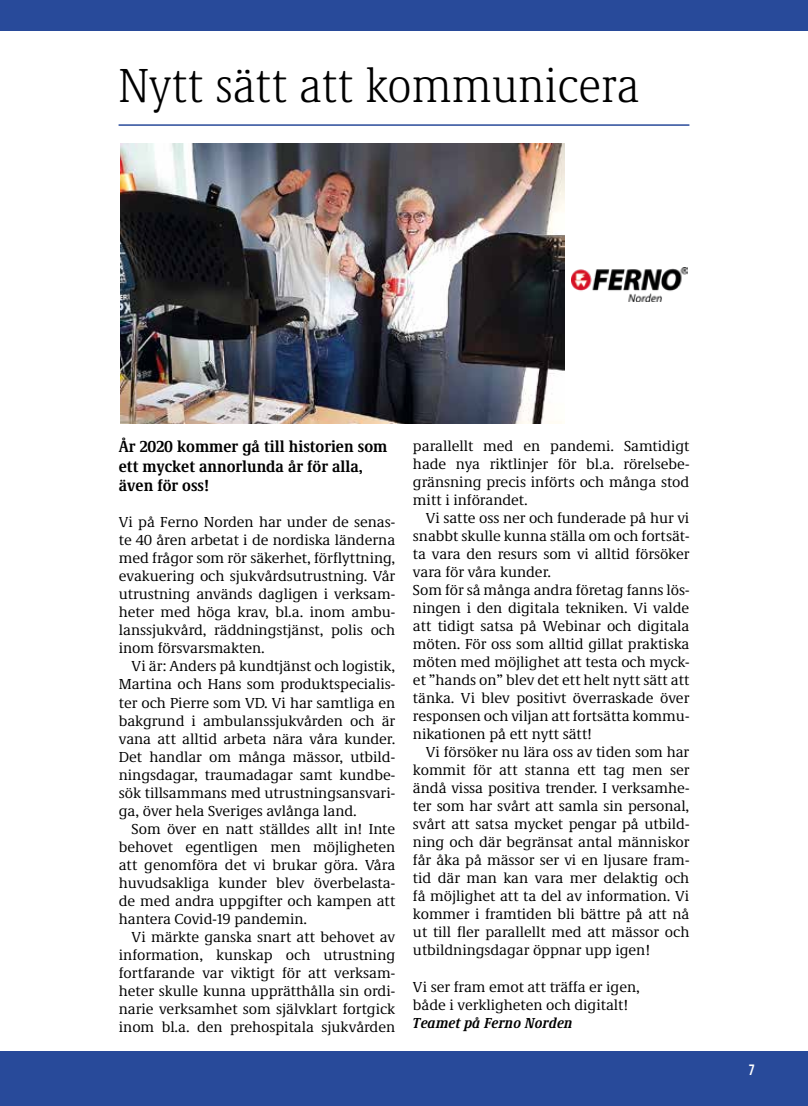
<style>
.page{position:relative;width:808px;height:1106px;background:#fff}
.page>*{position:absolute;margin:0;border:0;box-sizing:border-box;transform-origin:0 0}
.t1{font:300 condensed 49.5px "Demos Next Pro";color:#000}
.t2{font:700 condensed 16.5px/19.5px "Demos Next Pro";color:#000}
.t3{font:15px/18px "Demos Next Pro";letter-spacing:-.005em;color:#000;text-align:justify}
.t4{font:italic 700 condensed 15px "Demos Next Pro";color:#000}
.t5{font:15px "Bebas Kai";color:#fff}
</style>
<div class="page">
<div style="left:0;top:1051px;width:808px;height:55px;background:#284a9a"></div>
<img style="left:120px;top:143px;width:444px;height:280px">
<hr style="left:119px;top:124px;width:570px;height:2px;background:#284a9a">
<div style="left:0;top:0;width:808px;height:30px;background:#284a9a"></div>
<img style="left:571px;top:267px;width:117px;height:34px">
<h1 class="t1" style="left:119px;top:53px;width:523px">Nytt sätt att kommunicera</h1>
<p class="t2" style="left:119px;top:436px;width:270px">År 2020 kommer gå till historien som ett mycket annorlunda år för alla, även för oss!</p>
<p class="t3" style="left:119px;top:512px;width:278px">Vi på Ferno Norden har under de senas&shy;te 40 åren arbetat i de nordiska länderna med frågor som rör säkerhet, förflyttning, evakuering och sjukvårdsutrustning. Vår utrustning används dagligen i verksam&shy;heter med höga krav, bl.a. inom ambu&shy;lanssjukvård, räddningstjänst, polis och inom försvarsmakten.</p>
<p class="t3" style="left:119px;top:656px;width:278px;text-indent:13px">Vi är: Anders på kundtjänst och logistik, Martina och Hans som produktspecialis&shy;ter och Pierre som VD. Vi har samtliga en bakgrund i ambulanssjukvården och är vana att alltid arbeta nära våra kunder.<br>Det handlar om många mässor, utbild&shy;ningsdagar, traumadagar samt kundbe&shy;sök tillsammans med utrustningsansvari&shy;ga, över hela Sveriges avlånga land.</p>
<p class="t3" style="left:119px;top:818px;width:278px;text-indent:13px">Som över en natt ställdes allt in! Inte behovet egentligen men möjligheten att genomföra det vi brukar göra. Våra huvudsakliga kunder blev överbelasta&shy;de med andra uppgifter och kampen att hantera Covid-19 pandemin.</p>
<p class="t3" style="left:119px;top:926px;width:278px;text-indent:13px">Vi märkte ganska snart att behovet av information, kunskap och utrustning fortfarande var viktigt för att verksam&shy;heter skulle kunna upprätthålla sin ordi&shy;narie verksamhet som självklart fortgick inom bl.a. den prehospitala sjukvården</p>
<p class="t3" style="left:413px;top:436px;width:278px">parallellt med en pandemi. Samtidigt hade nya riktlinjer för bl.a. rörelsebe&shy;gränsning precis införts och många stod mitt i införandet.</p>
<p class="t3" style="left:413px;top:508px;width:278px;text-align:left;text-indent:13px">Vi satte oss ner och funderade på hur vi snabbt skulle kunna ställa om och fortsät&shy;ta vara den resurs som vi alltid försöker vara för våra kunder.<br>Som för så många andra företag fanns lös&shy;ningen i den digitala tekniken. Vi valde att tidigt satsa på Webinar och digitala möten. För oss som alltid gillat praktiska möten med möjlighet att testa och myck&shy;et ”hands on” blev det ett helt nytt sätt att tänka. Vi blev positivt överraskade över responsen och viljan att fortsätta kommu&shy;nikationen på ett nytt sätt!</p>
<p class="t3" style="left:413px;top:742px;width:278px;text-indent:13px">Vi försöker nu lära oss av tiden som har kommit för att stanna ett tag men ser ändå vissa positiva trender. I verksamhe&shy;ter som har svårt att samla sin personal, svårt att satsa mycket pengar på utbild&shy;ning och där begränsat antal människor får åka på mässor ser vi en ljusare fram&shy;tid där man kan vara mer delaktig och få möjlighet att ta del av information. Vi kommer i framtiden bli bättre på att nå ut till fler parallellt med att mässor och utbildningsdagar öppnar upp igen!</p>
<p class="t3" style="left:413px;top:976px;width:228px">Vi ser fram emot att träffa er igen, både i verkligheten och digitalt!</p>
<p class="t4" style="left:413px;top:1012px;width:161px">Teamet på Ferno Norden</p>
<p class="t5" style="left:749px;top:1061px;width:7px">7</p>
</div>
